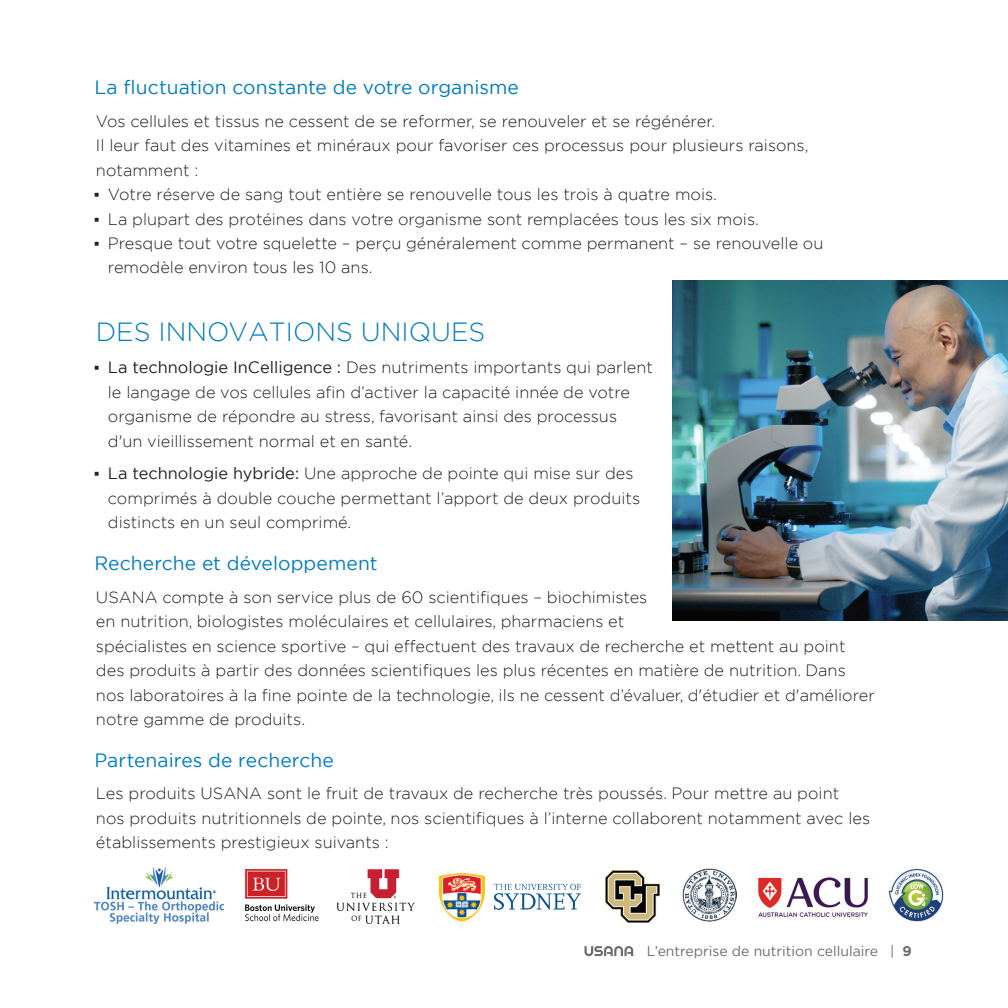
<style>
.page{position:relative;width:1008px;height:1008px;background:#fff}
.page>*{position:absolute;margin:0;border:0;box-sizing:border-box;transform-origin:0 0}
.t1{font:300 26.25px "Gotham";color:#007cc2}
.t2{font:19.25px "Gotham";letter-spacing:.005em;color:#007cc2}
.t3{font:300 16.45px/24.5px "Gotham";color:#231f20}
.t4{font:14px "Gotham";color:#6c6d70}
.s1{font-weight:900}
.s2{font-weight:400}
.s3{font-weight:700}
</style>
<div class="page">
<svg style="left:584px;top:946px;width:51px;height:10px"></svg>
<img style="left:94px;top:868px;width:130px;height:55px">
<img style="left:244px;top:868px;width:75px;height:54px">
<img style="left:337px;top:870px;width:77px;height:53px">
<img style="left:438px;top:873px;width:144px;height:49px">
<img style="left:606px;top:871px;width:54px;height:52px">
<img style="left:683px;top:869px;width:53px;height:53px">
<img style="left:758px;top:877px;width:110px;height:40px">
<img style="left:889px;top:869px;width:55px;height:53px">
<img style="left:673px;top:280px;width:335px;height:341px">
<p class="t2" style="left:94px;top:75px;width:426px">La fluctuation constante de votre organisme</p>
<p class="t3" style="left:96px;top:108px;width:621px">Vos cellules et tissus ne cessent de se reformer, se renouveler et se régénérer.</p>
<p class="t3" style="left:96px;top:133px;width:714px">Il leur faut des vitamines et minéraux pour favoriser ces processus pour plusieurs raisons,</p>
<p class="t3" style="left:96px;top:157px;width:104px">notamment :</p>
<p class="t3" style="left:94px;top:181px;width:624px"><span class="s1">·</span> Votre réserve de sang tout entière se renouvelle tous les trois à quatre mois.</p>
<p class="t3" style="left:94px;top:206px;width:666px"><span class="s1">·</span> La plupart des protéines dans votre organisme sont remplacées tous les six mois.</p>
<p class="t3" style="left:94px;top:230px;width:730px"><span class="s1">·</span> Presque tout votre squelette – perçu généralement comme permanent – se renouvelle ou</p>
<p class="t3" style="left:108px;top:255px;width:266px">remodèle environ tous les 10 ans.</p>
<h1 class="t1" style="left:96px;top:315px;width:391px">DES INNOVATIONS UNIQUES</h1>
<p class="t3" style="left:108px;top:355px;width:547px;text-indent:-13px"><span class="s1">·</span> <span class="s2">La technologie InCelligence :</span> Des nutriments importants qui parlent le langage de vos cellules afin d’activer la capacité innée de votre organisme de répondre au stress, favorisant ainsi des processus d'un vieillissement normal et en santé.</p>
<p class="t3" style="left:108px;top:461px;width:534px;text-indent:-13px"><span class="s1">·</span> <span class="s2">La technologie hybride:</span> Une approche de pointe qui mise sur des comprimés à double couche permettant l’apport de deux produits distincts en un seul comprimé.</p>
<p class="t2" style="left:94px;top:551px;width:285px">Recherche et développement</p>
<p class="t3" style="left:96px;top:584px;width:781px">USANA compte à son service plus de 60 scientifiques – biochimistes<br>en nutrition, biologistes moléculaires et cellulaires, pharmaciens et<br>spécialistes en science sportive – qui effectuent des travaux de recherche et mettent au point des produits à partir des données scientifiques les plus récentes en matière de nutrition. Dans nos laboratoires à la fine pointe de la technologie, ils ne cessent d’évaluer, d'étudier et d'améliorer notre gamme de produits.</p>
<p class="t2" style="left:94px;top:748px;width:241px">Partenaires de recherche</p>
<p class="t3" style="left:96px;top:781px;width:776px">Les produits USANA sont le fruit de travaux de recherche très poussés. Pour mettre au point nos produits nutritionnels de pointe, nos scientifiques à l’interne collaborent notamment avec les établissements prestigieux suivants :</p>
<p class="t4" style="left:647px;top:942px;width:267px">L’entreprise de nutrition cellulaire | <span class="s3">9</span></p>
</div>
